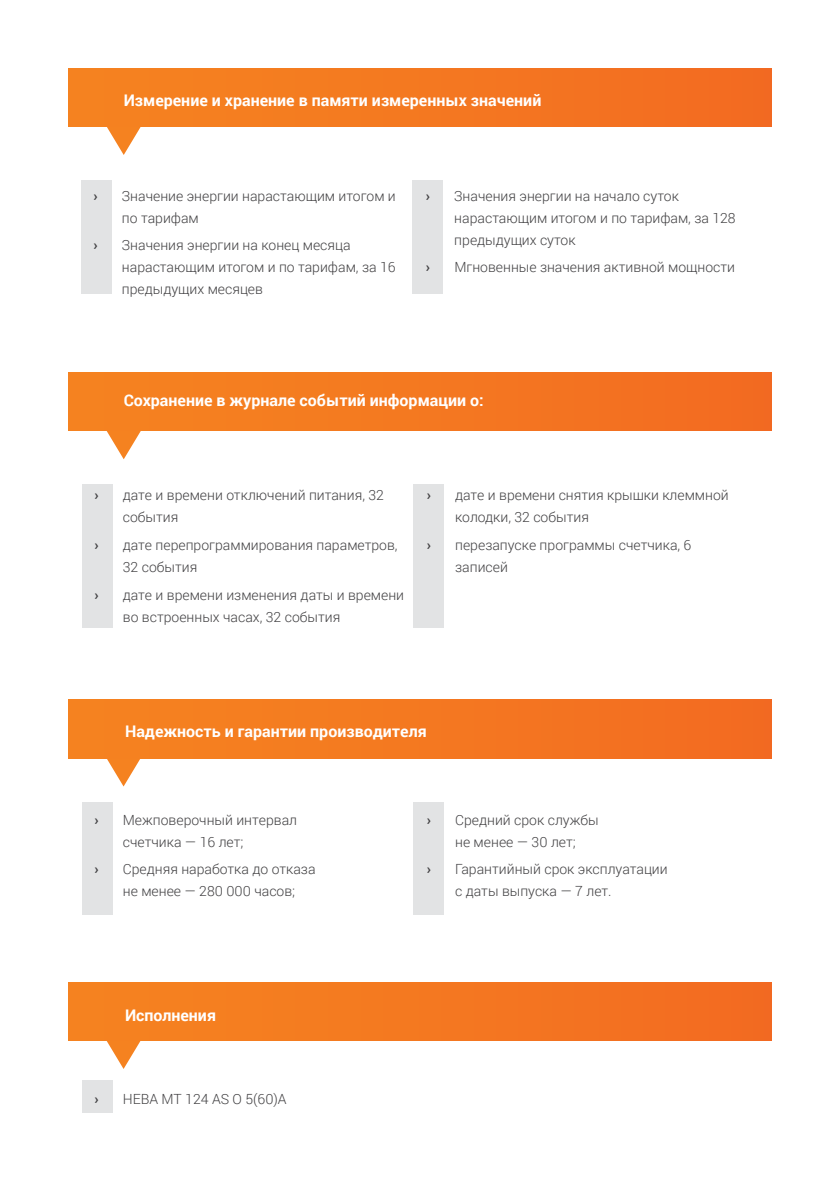
<style>
.page{position:relative;width:840px;height:1191px;background:#fff}
.page>*{position:absolute;margin:0;border:0;box-sizing:border-box;transform-origin:0 0}
.t1{font:700 16px "Roboto";color:#fff}
.t2{font:300 14px/22px "Roboto";color:#414042}
.t3{font:700 14px "Roboto";color:#414042}
</style>
<div class="page">
<div style="left:82px;top:484px;width:30px;height:143px;background:#e2e3e4"></div>
<div style="left:82px;top:803px;width:30px;height:112px;background:#e2e3e4"></div>
<div style="left:82px;top:1080px;width:30px;height:33px;background:#e2e3e4"></div>
<div style="left:412px;top:803px;width:31px;height:112px;background:#e2e3e4"></div>
<div style="left:81px;top:181px;width:31px;height:113px;background:#e2e3e4"></div>
<div style="left:412px;top:181px;width:30px;height:113px;background:#e2e3e4"></div>
<div style="left:412px;top:484px;width:31px;height:143px;background:#e2e3e4"></div>
<div style="left:68px;top:68px;width:703px;height:59px;background:#f47820"></div>
<div style="left:68px;top:372px;width:703px;height:59px;background:#f47820"></div>
<svg style="left:107px;top:127px;width:34px;height:28px"></svg>
<svg style="left:107px;top:431px;width:34px;height:28px"></svg>
<div style="left:68px;top:982px;width:703px;height:58px;background:#f47820"></div>
<svg style="left:106px;top:1040px;width:34px;height:29px"></svg>
<div style="left:68px;top:699px;width:703px;height:59px;background:#f47820"></div>
<svg style="left:106px;top:758px;width:34px;height:28px"></svg>
<p class="t1" style="left:124px;top:89px;width:419px">Измерение и хранение в памяти измеренных значений</p>
<p class="t3" style="left:93px;top:186px;width:6px">›</p>
<p class="t2" style="left:122px;top:184px;width:275px">Значение энергии нарастающим итогом и по тарифам</p>
<p class="t3" style="left:93px;top:235px;width:6px">›</p>
<p class="t2" style="left:122px;top:234px;width:275px">Значения энергии на конец месяца нарастающим итогом и по тарифам, за 16 предыдущих месяцев</p>
<p class="t3" style="left:425px;top:186px;width:6px">›</p>
<p class="t2" style="left:454px;top:184px;width:283px">Значения энергии на начало суток нарастающим итогом и по тарифам, за 128 предыдущих суток</p>
<p class="t3" style="left:425px;top:257px;width:6px">›</p>
<p class="t2" style="left:454px;top:256px;width:282px">Мгновенные значения активной мощности</p>
<p class="t1" style="left:124px;top:389px;width:361px">Сохранение в журнале событий информации о:</p>
<p class="t3" style="left:94px;top:485px;width:6px">›</p>
<p class="t2" style="left:123px;top:484px;width:262px">дате и времени отключений питания, 32 события</p>
<p class="t3" style="left:94px;top:535px;width:6px">›</p>
<p class="t2" style="left:123px;top:533px;width:276px">дате перепрограммирования параметров,<br>32 события</p>
<p class="t3" style="left:94px;top:585px;width:6px">›</p>
<p class="t2" style="left:123px;top:583px;width:283px">дате и времени изменения даты и времени во встроенных часах, 32 события</p>
<p class="t3" style="left:426px;top:485px;width:6px">›</p>
<p class="t2" style="left:455px;top:484px;width:275px">дате и времени снятия крышки клеммной колодки, 32 события</p>
<p class="t3" style="left:426px;top:535px;width:6px">›</p>
<p class="t2" style="left:455px;top:533px;width:237px">перезапуске программы счетчика, 6 записей</p>
<p class="t1" style="left:125px;top:720px;width:303px">Надежность и гарантии производителя</p>
<p class="t3" style="left:94px;top:809px;width:6px">›</p>
<p class="t2" style="left:123px;top:808px;width:176px">Межповерочный интервал счетчика — 16 лет;</p>
<p class="t3" style="left:94px;top:859px;width:6px">›</p>
<p class="t2" style="left:123px;top:858px;width:194px">Средняя наработка до отказа не менее — 280 000 часов;</p>
<p class="t1" style="left:125px;top:1004px;width:92px">Исполнения</p>
<p class="t3" style="left:94px;top:1089px;width:6px">›</p>
<p class="t2" style="left:123px;top:1087px;width:165px">НЕВА МТ 124 AS O 5(60)А</p>
<p class="t3" style="left:426px;top:809px;width:6px">›</p>
<p class="t2" style="left:455px;top:808px;width:145px">Средний срок службы не менее — 30 лет;</p>
<p class="t3" style="left:426px;top:859px;width:6px">›</p>
<p class="t2" style="left:455px;top:858px;width:214px">Гарантийный срок эксплуатации с даты выпуска — 7 лет.</p>
</div>
